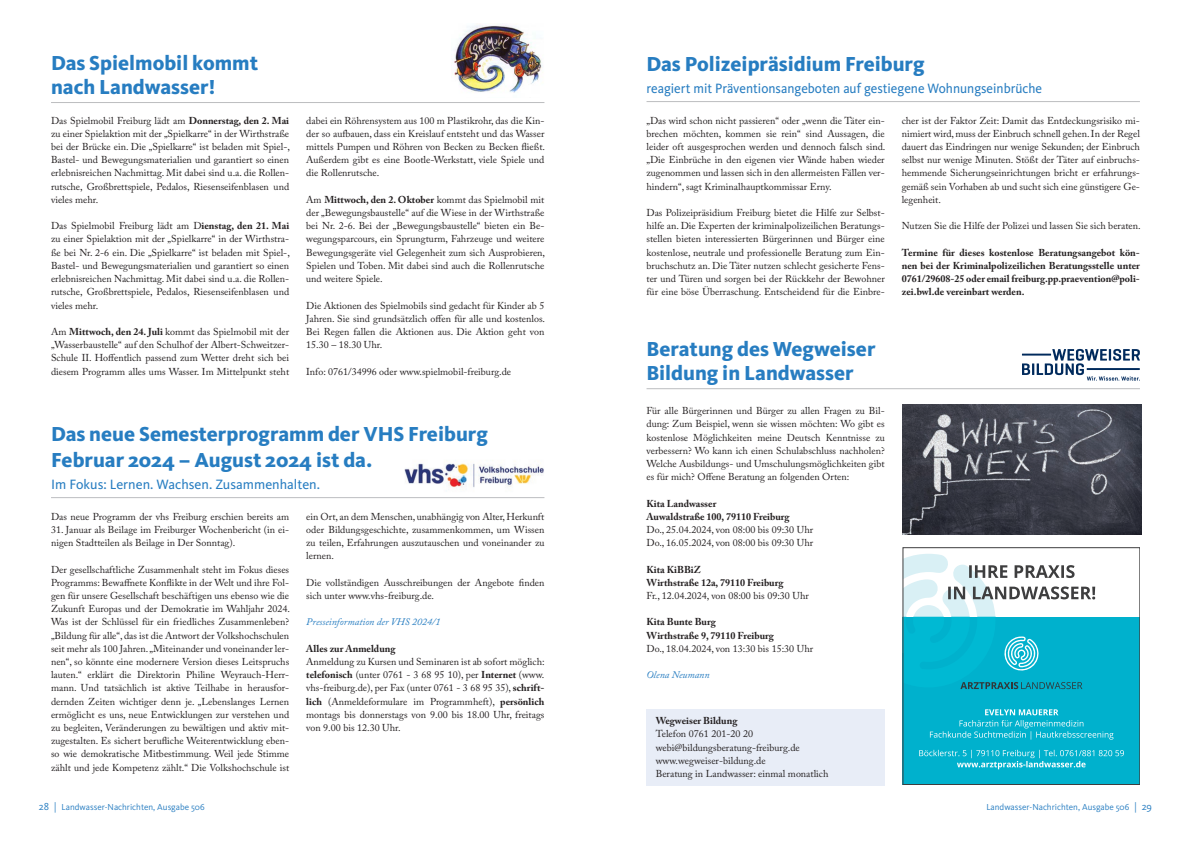
<style>
.page{position:relative;width:1191px;height:842px;background:#fff}
.page>*{position:absolute;margin:0;border:0;box-sizing:border-box;transform-origin:0 0}
.t1{font:800 21px/24px "Kievit OT";color:#277dc1}
.t2{font:14px "Kievit OT";color:#277dc1;scale:.95 1}
.t3{font:14px "Kievit OT";color:#277dc1}
.Grundtext{font:10px/13.2px "Adobe Caslon Pro";color:#231f20;text-align:justify}
.Grundtext-2{font:700 10px/13.2px "Adobe Caslon Pro";color:#231f20;text-align:justify}
.Grundtext-3{font:italic 10px "Adobe Caslon Pro";color:#277dc1}
.t4{font:9px "Kievit OT";color:#277dc1}
.s1{font-weight:700}
.s2{font-size:10.5px}
</style>
<div class="page">
<hr style="left:51px;top:102px;width:493px;height:1px;background:#bcbdc0">
<img style="left:453px;top:25px;width:90px;height:68px">
<hr style="left:51px;top:497px;width:493px;height:1px;background:#bcbdc0">
<img style="left:404px;top:460px;width:140px;height:28px">
<svg style="left:1022px;top:349px;width:118px;height:32px"></svg>
<hr style="left:1022px;top:354px;width:29px;height:2px;background:#002a5c">
<hr style="left:1086px;top:368px;width:53px;height:2px;background:#002a5c">
<div style="left:646px;top:709px;width:238px;height:77px;background:#e8edf7"></div>
<hr style="left:646px;top:388px;width:494px;height:1px;background:#bcbdc0">
<img style="left:903px;top:404px;width:238px;height:131px">
<div style="left:903px;top:617px;width:237px;height:168px;background:#00b1cd"></div>
<svg style="left:919px;top:750px;width:205px;height:19px"></svg>
<svg style="left:930px;top:709px;width:183px;height:31px"></svg>
<div style="left:903px;top:548px;width:237px;height:237px;border:1px solid #3e3e3f"></div>
<svg style="left:903px;top:548px;width:192px;height:141px"></svg>
<hr style="left:646px;top:101px;width:494px;height:1px;background:#bcbdc0">
<p class="t1" style="left:51px;top:51px;width:208px">Das Spielmobil kommt nach Landwasser!</p>
<p class="Grundtext" style="left:51px;top:114px;width:240px">Das Spielmobil Freiburg lädt am <span class="s1">Donnerstag, den 2. Mai </span>zu einer Spielaktion mit der „Spielkarre“ in der Wirthstraße bei der Brücke ein. Die „Spielkarre“ ist beladen mit Spiel-, Bastel- und Bewegungsmaterialien und garantiert so einen erlebnisreichen Nachmittag. Mit dabei sind u.a. die Rollen&shy;rutsche, Großbrettspiele, Pedalos, Riesenseifenblasen und vieles mehr.</p>
<p class="Grundtext" style="left:51px;top:219px;width:240px">Das Spielmobil Freiburg lädt am D<span class="s1">ienstag, den 21. Mai </span>zu einer Spielaktion mit der „Spielkarre“ in der Wirthstra&shy;ße bei Nr. 2-6 ein. Die „Spielkarre“ ist beladen mit Spiel-, Bastel- und Bewegungsmaterialien und garantiert so einen erlebnisreichen Nachmittag. Mit dabei sind u.a. die Rollen&shy;rutsche, Großbrettspiele, Pedalos, Riesenseifenblasen und vieles mehr.</p>
<p class="Grundtext" style="left:51px;top:325px;width:240px">Am <span class="s1">Mittwoch, den 24. Juli</span> kommt das Spielmobil mit der „Wasserbaustelle“ auf den Schulhof der Albert-Schweitzer-Schule II. Hoffentlich passend zum Wetter dreht sich bei diesem Programm alles ums Wasser. Im Mittelpunkt steht</p>
<p class="Grundtext" style="left:306px;top:114px;width:240px">dabei ein Röhrensystem aus 100 m Plastikrohr, das die Kin&shy;der so aufbauen, dass ein Kreislauf entsteht und das Wasser mittels Pumpen und Röhren von Becken zu Becken fließt.<br>Außerdem gibt es eine Bootle-Werkstatt, viele Spiele und die Rollenrutsche.</p>
<p class="Grundtext" style="left:306px;top:193px;width:240px">Am <span class="s1">Mittwoch, den 2. Oktober</span> kommt das Spielmobil mit der „Bewegungsbaustelle“ auf die Wiese in der Wirthstraße bei Nr. 2-6. Bei der „Bewegungsbaustelle“ bieten ein Be&shy;wegungsparcours, ein Sprungturm, Fahrzeuge und weitere Bewegungsgeräte viel Gelegenheit zum sich Ausprobieren, Spielen und Toben. Mit dabei sind auch die Rollenrutsche und weitere Spiele.</p>
<p class="Grundtext" style="left:306px;top:298px;width:240px">Die Aktionen des Spielmobils sind gedacht für Kinder ab 5<br>Jahren. Sie sind grundsätzlich offen für alle und kostenlos.<br>Bei Regen fallen die Aktionen aus. Die Aktion geht von 15.30 – 18.30 Uhr.</p>
<p class="Grundtext" style="left:306px;top:364px;width:206px">Info: 0761/34996 oder www.spielmobil-freiburg.de</p>
<p class="t1" style="left:51px;top:421px;width:438px">Das neue Semesterprogramm der VHS Freiburg</p>
<p class="t1" style="left:51px;top:448px;width:323px">Februar 2024 – August 2024 ist da.</p>
<p class="t3" style="left:51px;top:476px;width:270px">Im Fokus: Lernen. Wachsen. Zusammenhalten.</p>
<p class="Grundtext" style="left:51px;top:510px;width:240px">Das neue Programm der vhs Freiburg erschien bereits am</p>
<p class="Grundtext" style="left:51px;top:523px;width:240px">31. Januar als Beilage im Freiburger Wochenbericht (in ei&shy;nigen Stadtteilen als Beilage in Der Sonntag).</p>
<p class="Grundtext" style="left:51px;top:562px;width:240px">Der gesellschaftliche Zusammenhalt steht im Fokus dieses Programms: Bewaffnete Konflikte in der Welt und ihre Fol&shy;gen für unsere Gesellschaft beschäftigen uns ebenso wie die Zukunft Europas und der Demokratie im Wahljahr 2024.<br>Was ist der Schlüssel für ein friedliches Zusammenleben? „Bildung für alle“, das ist die Antwort der Volkshochschulen seit mehr als 100 Jahren. „Miteinander und voneinander ler&shy;nen“, so könnte eine modernere Version dieses Leitspruchs lauten.“ erklärt die Direktorin Philine Weyrauch-Herr&shy;mann. Und tatsächlich ist aktive Teilhabe in herausfor&shy;dernden Zeiten wichtiger denn je. „Lebenslanges Lernen ermöglicht es uns, neue Entwicklungen zur verstehen und zu begleiten, Veränderungen zu bewältigen und aktiv mit&shy;zugestalten. Es sichert berufliche Weiterentwicklung eben&shy;so wie demokratische Mitbestimmung. Weil jede Stimme zählt und jede Kompetenz zählt.“ Die Volkshochschule ist</p>
<p class="Grundtext" style="left:306px;top:510px;width:240px">ein Ort, an dem Menschen, unabhängig von Alter, Herkunft oder Bildungsgeschichte, zusammenkommen, um Wissen zu teilen, Erfahrungen auszutauschen und voneinander zu lernen.</p>
<p class="Grundtext" style="left:306px;top:576px;width:240px">Die vollständigen Ausschreibungen der Angebote finden sich unter www.vhs-freiburg.de.</p>
<p class="Grundtext-3" style="left:306px;top:616px;width:136px">Presseinformation der VHS 2024/1</p>
<p class="Grundtext-2" style="left:306px;top:642px;width:91px">Alles zur Anmeldung</p>
<p class="Grundtext" style="left:306px;top:655px;width:240px">Anmeldung zu Kursen und Seminaren ist ab sofort möglich:</p>
<p class="Grundtext" style="left:306px;top:668px;width:240px"><span class="s1">telefonisch</span> (unter 0761 - 3 68 95 10), per <span class="s1">Internet</span> (www. vhs-freiburg.de), per Fax (unter 0761 - 3 68 95 35), <span class="s1">schrift&shy;lich</span> (Anmeldeformulare im Programmheft), <span class="s1">persönlich </span>montags bis donnerstags von 9.00 bis 18.00 Uhr, freitags von 9.00 bis 12.30 Uhr.</p>
<p class="t1" style="left:646px;top:52px;width:279px">Das Polizeipräsidium Freiburg</p>
<p class="t2" style="left:646px;top:80px;width:418px">reagiert mit Präventionsangeboten auf gestiegene Wohnungseinbrüche</p>
<p class="Grundtext" style="left:646px;top:114px;width:240px">„Das wird schon nicht passieren“ oder „wenn die Täter ein&shy;brechen möchten, kommen sie rein“ sind Aussagen, die leider oft ausgesprochen werden und dennoch falsch sind. „Die Einbrüche in den eigenen vier Wände haben wieder zugenommen und lassen sich in den allermeisten Fällen ver&shy;hindern“, sagt Kriminalhauptkommissar Erny.</p>
<p class="Grundtext" style="left:646px;top:206px;width:240px">Das Polizeipräsidium Freiburg bietet die Hilfe zur Selbst&shy;hilfe an. Die Experten der kriminalpolizeilichen Beratungs&shy;stellen bieten interessierten Bürgerinnen und Bürger eine kostenlose, neutrale und professionelle Beratung zum Ein&shy;bruchschutz an. Die Täter nutzen schlecht gesicherte Fens&shy;ter und Türen und sorgen bei der Rückkehr der Bewohner für eine böse Überraschung. Entscheidend für die Einbre-</p>
<p class="Grundtext" style="left:901px;top:114px;width:240px">cher ist der Faktor Zeit: Damit das Entdeckungsrisiko mi&shy;nimiert wird, muss der Einbruch schnell gehen. In der Regel dauert das Eindringen nur wenige Sekunden; der Einbruch selbst nur wenige Minuten. Stößt der Täter auf einbruchs&shy;hemmende Sicherungseinrichtungen bricht er erfahrungs&shy;gemäß sein Vorhaben ab und sucht sich eine günstigere Ge&shy;legenheit.</p>
<p class="Grundtext" style="left:901px;top:219px;width:240px">Nutzen Sie die Hilfe der Polizei und lassen Sie sich beraten.</p>
<p class="Grundtext-2" style="left:901px;top:246px;width:240px">Termine für dieses kostenlose Beratungsangebot kön&shy;nen bei der Kriminalpolizeilichen Beratungsstelle unter 0761/29608-25 oder email freiburg.pp.praevention@poli&shy;zei.bwl.de vereinbart werden.</p>
<p class="t1" style="left:646px;top:337px;width:230px">Beratung des Wegweiser</p>
<p class="t1" style="left:646px;top:361px;width:209px">Bildung in Landwasser</p>
<p class="Grundtext" style="left:646px;top:404px;width:240px">Für alle Bürgerinnen und Bürger zu allen Fragen zu Bil&shy;dung: Zum Beispiel, wenn sie wissen möchten: Wo gibt es kostenlose Möglichkeiten meine Deutsch Kenntnisse zu verbessern? Wo kann ich einen Schulabschluss nachholen?<br>Welche Ausbildungs- und Umschulungsmöglichkeiten gibt es für mich? Offene Beratung an folgenden Orten:</p>
<p class="Grundtext-2" style="left:646px;top:496px;width:71px">Kita Landwasser</p>
<p class="Grundtext-2" style="left:646px;top:510px;width:144px">Auwaldstraße 100, 79110 Freiburg</p>
<p class="Grundtext" style="left:646px;top:523px;width:168px">Do., 25.04.2024, von 08:00 bis 09:30 Uhr</p>
<p class="Grundtext" style="left:646px;top:536px;width:168px">Do., 16.05.2024, von 08:00 bis 09:30 Uhr</p>
<p class="Grundtext-2" style="left:646px;top:562px;width:56px">Kita KiBBiZ</p>
<p class="Grundtext-2" style="left:646px;top:576px;width:138px">Wirthstraße 12a, 79110 Freiburg</p>
<p class="Grundtext" style="left:646px;top:589px;width:164px">Fr., 12.04.2024, von 08:00 bis 09:30 Uhr</p>
<p class="Grundtext-2" style="left:646px;top:615px;width:71px">Kita Bunte Burg</p>
<p class="Grundtext-2" style="left:646px;top:628px;width:129px">Wirthstraße 9, 79110 Freiburg</p>
<p class="Grundtext" style="left:646px;top:642px;width:168px">Do., 18.04.2024, von 13:30 bis 15:30 Uhr</p>
<p class="Grundtext-3" style="left:646px;top:669px;width:65px">Olena Neumann</p>
<p class="Grundtext-2" style="left:656px;top:714px;width:83px">Wegweiser Bildung</p>
<p class="Grundtext" style="left:656px;top:727px;width:99px">Telefon 0761 201-20 20</p>
<p class="Grundtext" style="left:656px;top:740px;width:145px">webi@bildungsberatung-freiburg.de</p>
<p class="Grundtext" style="left:656px;top:754px;width:111px">www.wegweiser-bildung.de</p>
<p class="Grundtext" style="left:656px;top:767px;width:174px">Beratung in Landwasser: einmal monatlich</p>
<p class="t4" style="left:39px;top:802px;width:167px"><span class="s2">28 |</span> Landwasser-Nachrichten, Ausgabe 506</p>
<p class="t4" style="left:986px;top:802px;width:167px">Landwasser-Nachrichten, Ausgabe 506 <span class="s2">| 29</span></p>
</div>
